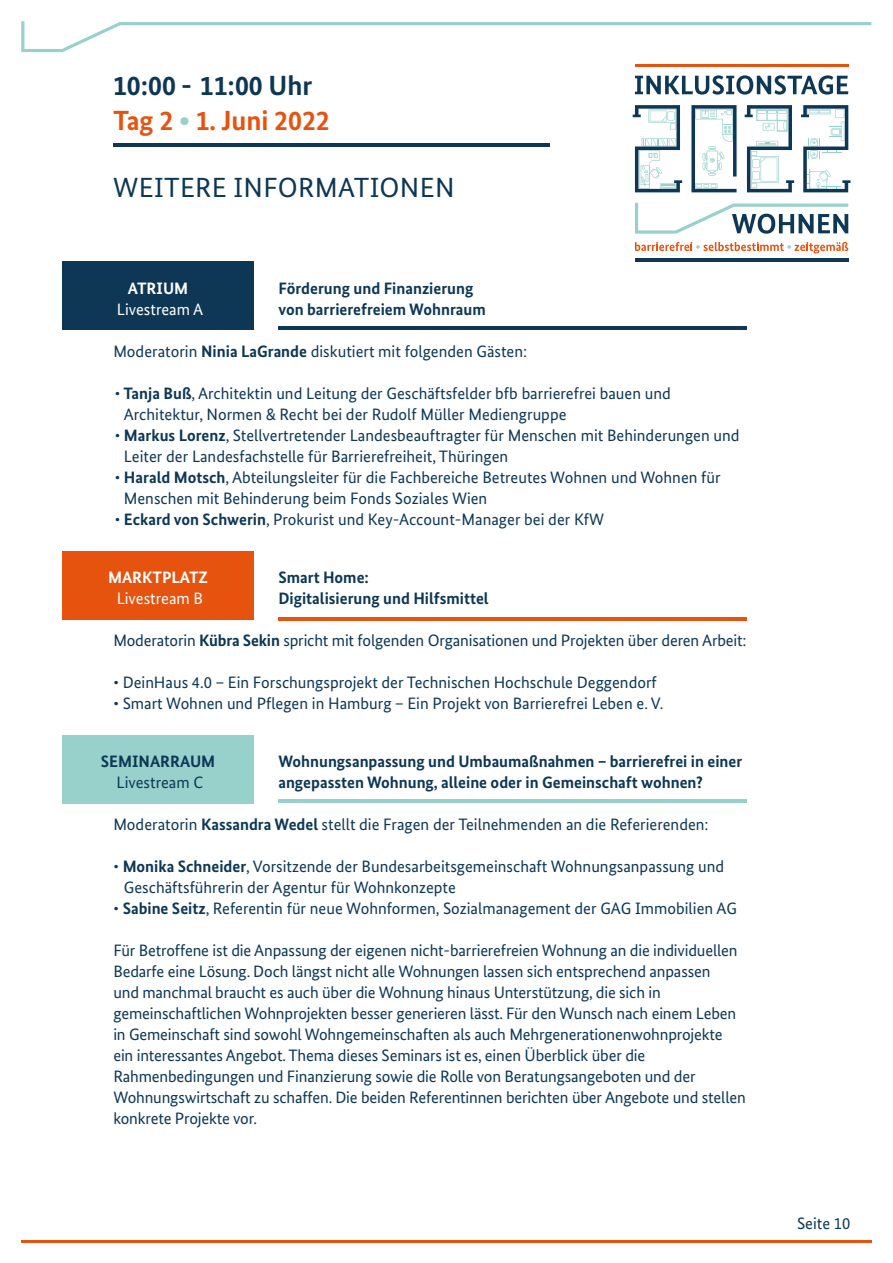
<style>
.page{position:relative;width:893px;height:1263px;background:#fff}
.page>*{position:absolute;margin:0;border:0;box-sizing:border-box;transform-origin:0 0}
.t1{font:700 27.75px/35.4px "Bundes Sans";color:#0d3755}
.t2{font:27.75px "Bundes Sans";letter-spacing:.01em;color:#0d3755}
.t3{font:16.5px/21px "Bundes Sans";letter-spacing:-.01em;color:#0d3755}
.t4{font:700 16.5px/21px "Bundes Sans";color:#0d3755}
.t5{font:16.5px/21px "Bundes Sans";color:#fff;text-align:center}
.s1{color:#e6530f}
.s2{color:#98d1cb}
.s3{font-weight:700}
</style>
<div class="page">
<div style="left:62px;top:735px;width:192px;height:68px;background:#98d1cb"></div>
<hr style="left:278px;top:800px;width:469px;height:3px;background:#98d1cb">
<hr style="left:278px;top:617px;width:469px;height:3px;background:#e6530f">
<hr style="left:278px;top:326px;width:469px;height:3px;background:#0d3755">
<hr style="left:113px;top:143px;width:437px;height:3px;background:#0d3755">
<hr style="left:21px;top:1240px;width:850px;height:3px;background:#e6530f">
<hr style="left:635px;top:258px;width:213px;height:4px;background:#0d3755">
<hr style="left:635px;top:64px;width:213px;height:2px;background:#e6530f">
<svg style="left:21px;top:21px;width:850px;height:31px"></svg>
<svg style="left:635px;top:242px;width:213px;height:12px"></svg>
<svg style="left:635px;top:203px;width:213px;height:31px"></svg>
<svg style="left:635px;top:75px;width:213px;height:20px"></svg>
<svg style="left:633px;top:105px;width:49px;height:87px"></svg>
<svg style="left:745px;top:105px;width:49px;height:87px"></svg>
<svg style="left:801px;top:105px;width:49px;height:87px"></svg>
<svg style="left:691px;top:105px;width:46px;height:87px"></svg>
<div style="left:62px;top:261px;width:192px;height:68px;background:#0d3755"></div>
<div style="left:62px;top:551px;width:192px;height:69px;background:#e6530f"></div>
<h2 class="t1" style="left:113px;top:67px;width:218px">10:00 - 11:00 Uhr<br><span class="s1">Tag 2</span> <span class="s2">∙</span> <span class="s1">1. Juni 2022</span></h2>
<h2 class="t2" style="left:113px;top:170px;width:343px">WEITERE INFORMATIONEN</h2>
<h3 class="t5" style="left:117px;top:278px;width:88px"><span class="s3">ATRIUM<br></span>Livestream A</h3>
<p class="t4" style="left:278px;top:278px;width:209px">Förderung und Finanzierung von barrierefreiem Wohnraum</p>
<p class="t3" style="left:113px;top:341px;width:415px">Moderatorin <span class="s3">Ninia LaGrande</span> diskutiert mit folgenden Gästen:</p>
<p class="t3" style="left:124px;top:383px;width:548px;text-indent:-9px">• <span class="s3">Tanja Buß</span>, Architektin und Leitung der Geschäftsfelder bfb barrierefrei bauen und<br>Architektur, Normen &amp; Recht bei der Rudolf Müller Mediengruppe</p>
<p class="t3" style="left:124px;top:425px;width:617px;text-indent:-9px">• <span class="s3">Markus Lorenz</span>, Stellvertretender Landesbeauftragter für Menschen mit Behinderungen und<br>Leiter der Landesfachstelle für Barrierefreiheit, Thüringen</p>
<p class="t3" style="left:124px;top:467px;width:598px;text-indent:-9px">• <span class="s3">Harald Motsch</span>, Abteilungsleiter für die Fachbereiche Betreutes Wohnen und Wohnen für<br>Menschen mit Behinderung beim Fonds Soziales Wien</p>
<p class="t3" style="left:115px;top:509px;width:491px">• <span class="s3">Eckard von Schwerin</span>, Prokurist und Key-Account-Manager bei der KfW</p>
<h3 class="t5" style="left:108px;top:566px;width:101px"><span class="s3">MARKTPLATZ<br></span>Livestream B</h3>
<p class="t4" style="left:278px;top:566px;width:212px">Smart Home:<br>Digitalisierung und Hilfsmittel</p>
<p class="t3" style="left:113px;top:629px;width:635px">Moderatorin <span class="s3">Kübra Sekin</span> spricht mit folgenden Organisationen und Projekten über deren Arbeit:</p>
<p class="t3" style="left:113px;top:671px;width:545px">• DeinHaus 4.0 – Ein Forschungsprojekt der Technischen Hochschule Deggendorf</p>
<p class="t3" style="left:113px;top:692px;width:552px">• Smart Wohnen und Pfegen in Hamburg – Ein Projekt von Barrierefrei Leben e. V.</p>
<h3 class="t4" style="left:101px;top:750px;width:116px">SEMINARRAUM</h3>
<p class="t4" style="left:278px;top:750px;width:465px">Wohnungsanpassung und Umbaumaßnahmen – barrierefrei in einer</p>
<h3 class="t3" style="left:117px;top:771px;width:88px">Livestream C</h3>
<p class="t4" style="left:278px;top:771px;width:426px">angepassten Wohnung, alleine oder in Gemeinschaft wohnen?</p>
<p class="t3" style="left:113px;top:813px;width:597px">Moderatorin <span class="s3">Kassandra Wedel</span> stellt die Fragen der Teilnehmenden an die Referierenden:</p>
<p class="t3" style="left:124px;top:855px;width:602px;text-indent:-10px">• <span class="s3">Monika Schneider</span>, Vorsitzende der Bundesarbeitsgemeinschaft Wohnungsanpassung und<br>Geschäftsführerin der Agentur für Wohnkonzepte</p>
<p class="t3" style="left:113px;top:897px;width:625px">• <span class="s3">Sabine Seitz</span>, Referentin für neue Wohnformen, Sozialmanagement der GAG Immobilien AG</p>
<p class="t3" style="left:113px;top:939px;width:634px">Für Betroffene ist die Anpassung der eigenen nicht-barrierefreien Wohnung an die individuellen Bedarfe eine Lösung. Doch längst nicht alle Wohnungen lassen sich entsprechend anpassen<br>und manchmal braucht es auch über die Wohnung hinaus Unterstützung, die sich in gemeinschaftlichen Wohnprojekten besser generieren lässt. Für den Wunsch nach einem Leben in Gemeinschaft sind sowohl Wohngemeinschaften als auch Mehrgenerationenwohnprojekte ein interessantes Angebot. Thema dieses Seminars ist es, einen Überblick über die Rahmenbedingungen und Finanzierung sowie die Rolle von Beratungsangeboten und der Wohnungswirtschaft zu schaffen. Die beiden Referentinnen berichten über Angebote und stellen konkrete Projekte vor.</p>
<p class="t3" style="left:797px;top:1212px;width:55px">Seite 10</p>
</div>
